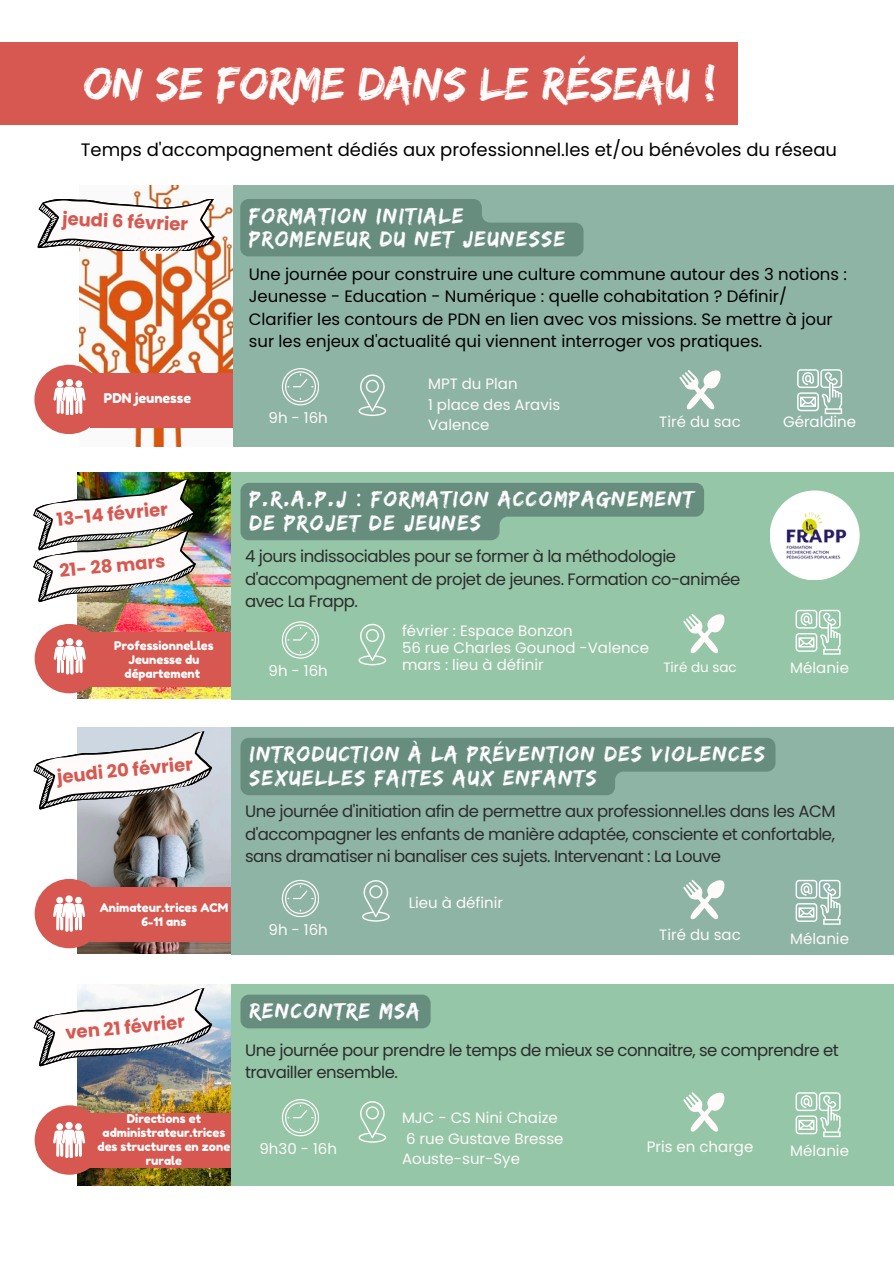
<style>
.page{position:relative;width:894px;height:1264px;background:#fff}
.page>*{position:absolute;margin:0;border:0;box-sizing:border-box;transform-origin:0 0}
.t1{font:48px "Edo";color:#fefbfa}
.t2{font:22.5px/23.7px "Edo";letter-spacing:.07em;color:#fff}
.t3{font:18px "Poppins";color:#000}
.t4{font:700 18px "Poppins";color:#d65850}
.t5{font:16.5px/22.5px "Poppins";letter-spacing:-.03em;color:#2c2c2c}
.t6{font:16.5px/22.5px "Poppins";color:#000}
.t7{font:15px/20.2px "Poppins";color:#fefbfa}
.t8{font:15px "Poppins";color:#fff}
.t9{font:13.5px "Fredoka One";color:#fff}
.t10{font:13.5px "Poppins";color:#fefbfa}
.t11{font:12px/14px "Fredoka One";color:#fff;text-align:center}
.s1{font-family:"Noto Sans"}
</style>
<div class="page">
<div style="left:0;top:42px;width:737px;height:83px;background:#d65850"></div>
<img style="left:80px;top:185px;width:153px;height:261px">
<div style="left:90px;top:373px;width:153px;height:54px;background:#d65850"></div>
<div style="left:233px;top:185px;width:660px;height:261px;background:#8eb4a6"></div>
<div style="left:34px;top:365px;width:70px;height:69px;background:#d65850;border-radius:50%"></div>
<div style="left:66px;top:379px;width:7px;height:7px;background:#fff;border-radius:50%"></div>
<div style="left:57px;top:380px;width:7px;height:7px;background:#fff;border-radius:50%"></div>
<div style="left:75px;top:380px;width:7px;height:7px;background:#fff;border-radius:50%"></div>
<svg style="left:53px;top:386px;width:33px;height:29px"></svg>
<svg style="left:358px;top:374px;width:28px;height:42px"></svg>
<svg style="left:679px;top:370px;width:41px;height:39px"></svg>
<svg style="left:38px;top:200px;width:176px;height:51px"></svg>
<svg style="left:797px;top:369px;width:44px;height:45px"></svg>
<svg style="left:282px;top:368px;width:37px;height:37px"></svg>
<img style="left:77px;top:472px;width:154px;height:226px">
<img style="left:77px;top:727px;width:154px;height:226px">
<img style="left:77px;top:984px;width:154px;height:201px">
<div style="left:90px;top:632px;width:154px;height:54px;background:#d65850"></div>
<div style="left:35px;top:624px;width:69px;height:69px;background:#d65850;border-radius:50%"></div>
<div style="left:90px;top:887px;width:154px;height:54px;background:#d65850"></div>
<div style="left:35px;top:878px;width:69px;height:70px;background:#d65850;border-radius:50%"></div>
<div style="left:65px;top:895px;width:8px;height:7px;background:#fff;border-radius:50%"></div>
<div style="left:56px;top:896px;width:7px;height:7px;background:#fff;border-radius:50%"></div>
<div style="left:75px;top:896px;width:7px;height:7px;background:#fff;border-radius:50%"></div>
<svg style="left:53px;top:902px;width:32px;height:29px"></svg>
<div style="left:90px;top:1113px;width:154px;height:54px;background:#d65850"></div>
<div style="left:35px;top:1105px;width:69px;height:69px;background:#d65850;border-radius:50%"></div>
<svg style="left:65px;top:1121px;width:8px;height:8px"></svg>
<div style="left:56px;top:1123px;width:7px;height:7px;background:#fff;border-radius:50%"></div>
<div style="left:75px;top:1123px;width:7px;height:7px;background:#fff;border-radius:50%"></div>
<svg style="left:53px;top:1129px;width:32px;height:28px"></svg>
<div style="left:66px;top:638px;width:7px;height:7px;background:#fff;border-radius:50%"></div>
<div style="left:57px;top:639px;width:7px;height:7px;background:#fff;border-radius:50%"></div>
<div style="left:76px;top:639px;width:6px;height:7px;background:#fff;border-radius:50%"></div>
<svg style="left:54px;top:645px;width:32px;height:29px"></svg>
<div style="left:231px;top:472px;width:662px;height:228px;background:#95c6a7"></div>
<div style="left:231px;top:727px;width:662px;height:228px;background:#8eb4a6"></div>
<div style="left:231px;top:984px;width:662px;height:201px;background:#95c6a7"></div>
<svg style="left:33px;top:731px;width:182px;height:81px"></svg>
<svg style="left:33px;top:987px;width:182px;height:81px"></svg>
<img style="left:33px;top:479px;width:165px;height:125px">
<svg style="left:358px;top:623px;width:28px;height:42px"></svg>
<svg style="left:362px;top:880px;width:27px;height:41px"></svg>
<svg style="left:358px;top:1101px;width:28px;height:41px"></svg>
<svg style="left:795px;top:609px;width:45px;height:45px"></svg>
<svg style="left:795px;top:879px;width:45px;height:45px"></svg>
<svg style="left:795px;top:1092px;width:45px;height:45px"></svg>
<svg style="left:240px;top:483px;width:464px;height:57px"></svg>
<svg style="left:683px;top:614px;width:41px;height:39px"></svg>
<svg style="left:683px;top:880px;width:41px;height:39px"></svg>
<svg style="left:683px;top:1092px;width:41px;height:39px"></svg>
<svg style="left:282px;top:621px;width:37px;height:37px"></svg>
<svg style="left:282px;top:879px;width:37px;height:38px"></svg>
<svg style="left:282px;top:1099px;width:37px;height:37px"></svg>
<div style="left:769px;top:490px;width:90px;height:90px;background:#fff;border-radius:50%"></div>
<img style="left:779px;top:506px;width:74px;height:59px">
<svg style="left:240px;top:738px;width:535px;height:57px;background:#6b9183"></svg>
<div style="left:240px;top:994px;width:190px;height:34px;background:#678d7f"></div>
<svg style="left:240px;top:199px;width:343px;height:57px;background:#6b9183"></svg>
<h2 class="t1" style="left:83px;top:55px;width:634px">ON SE FORME DANS LE RÉSEAU !</h2>
<h1 class="t3" style="left:81px;top:137px;width:757px">Temps d'accompagnement dédiés aux professionnel.les et/ou bénévoles du réseau</h1>
<p class="t4" style="left:63px;top:206px;width:127px;rotate:3deg">jeudi 6 février</p>
<p class="t9" style="left:104px;top:390px;width:89px">PDN jeunesse</p>
<h3 class="t2" style="left:249px;top:203px;width:317px">Formation initiale<br>Promeneur du net jeunesse</h3>
<h5 class="t6" style="left:249px;top:263px;width:599px">Une journée pour construire une culture commune autour des 3 notions :<br>Jeunesse - Education - Numérique : quelle cohabitation ? Définir/ Clarifier les contours de PDN en lien avec vos missions. Se mettre à jour sur les enjeux d'actualité qui viennent interroger vos pratiques.</h5>
<p class="t7" style="left:428px;top:374px;width:134px">MPT du Plan<br>1 place des Aravis<br>Valence</p>
<h2 class="t7" style="left:268px;top:408px;width:61px">9h - 16h</h2>
<h4 class="t7" style="left:659px;top:411px;width:83px">Tiré du sac</h4>
<p class="t8" style="left:782px;top:411px;width:75px">Géraldine</p>
<p class="t4" style="left:56px;top:506px;width:113px;rotate:-5deg">13-14 février</p>
<h5 class="t4" style="left:58px;top:558px;width:108px;rotate:-5deg">21- 28 mars</h5>
<h5 class="t11" style="left:114px;top:638px;width:101px">Professionnel.les<br>Jeunesse du département</h5>
<p class="t2" style="left:249px;top:487px;width:445px">P.R.A.P.J <span class="s1">:</span> Formation Accompagnement de projet de jeunes</p>
<p class="t5" style="left:245px;top:545px;width:496px">4 jours indissociables pour se former à la méthodologie d'accompagnement de projet de jeunes. Formation co-animée avec La Frapp.</p>
<h5 class="t7" style="left:268px;top:661px;width:61px">9h - 16h</h5>
<h3 class="t7" style="left:402px;top:622px;width:248px;line-height:16.8px">février : Espace Bonzon<br>56 rue Charles Gounod -Valence mars : lieu à définir</h3>
<h5 class="t10" style="left:663px;top:657px;width:75px">Tiré du sac</h5>
<h4 class="t7" style="left:790px;top:658px;width:60px">Mélanie</h4>
<h5 class="t4" style="left:56px;top:763px;width:138px;rotate:-5deg">jeudi 20 février</h5>
<p class="t11" style="left:100px;top:900px;width:130px">Animateur.trices ACM<br>6-11 ans</p>
<p class="t2" style="left:249px;top:741px;width:516px">Introduction à la prévention des violences sexuelles faites aux enfants</p>
<p class="t5" style="left:245px;top:800px;width:592px;text-align:justify">Une journée d'initiation afin de permettre aux professionnel.les dans les ACM d'accompagner les enfants de manière adaptée, consciente et confortable, sans dramatiser ni banaliser ces sujets. Intervenant : La Louve</p>
<p class="t7" style="left:268px;top:919px;width:61px">9h - 16h</p>
<h4 class="t7" style="left:408px;top:892px;width:96px">Lieu à définir</h4>
<h5 class="t7" style="left:659px;top:924px;width:83px">Tiré du sac</h5>
<p class="t7" style="left:790px;top:928px;width:60px">Mélanie</p>
<p class="t4" style="left:64px;top:1019px;width:121px;rotate:-5deg">ven 21 février</p>
<p class="t11" style="left:97px;top:1111px;width:134px">Directions et administrateur.trices des structures en zone rurale</p>
<h5 class="t2" style="left:249px;top:998px;width:172px">Rencontre MSA</h5>
<p class="t5" style="left:245px;top:1038px;width:595px">Une journée pour prendre le temps de mieux se connaitre, se comprendre et travailler ensemble.</p>
<h3 class="t7" style="left:259px;top:1138px;width:79px">9h30 - 16h</h3>
<p class="t7" style="left:402px;top:1107px;width:163px">MJC - CS Nini Chaize<br>6 rue Gustave Bresse<br>Aouste-sur-Sye</p>
<p class="t7" style="left:646px;top:1136px;width:108px">Pris en charge</p>
<h5 class="t7" style="left:790px;top:1140px;width:60px">Mélanie</h5>
</div>
